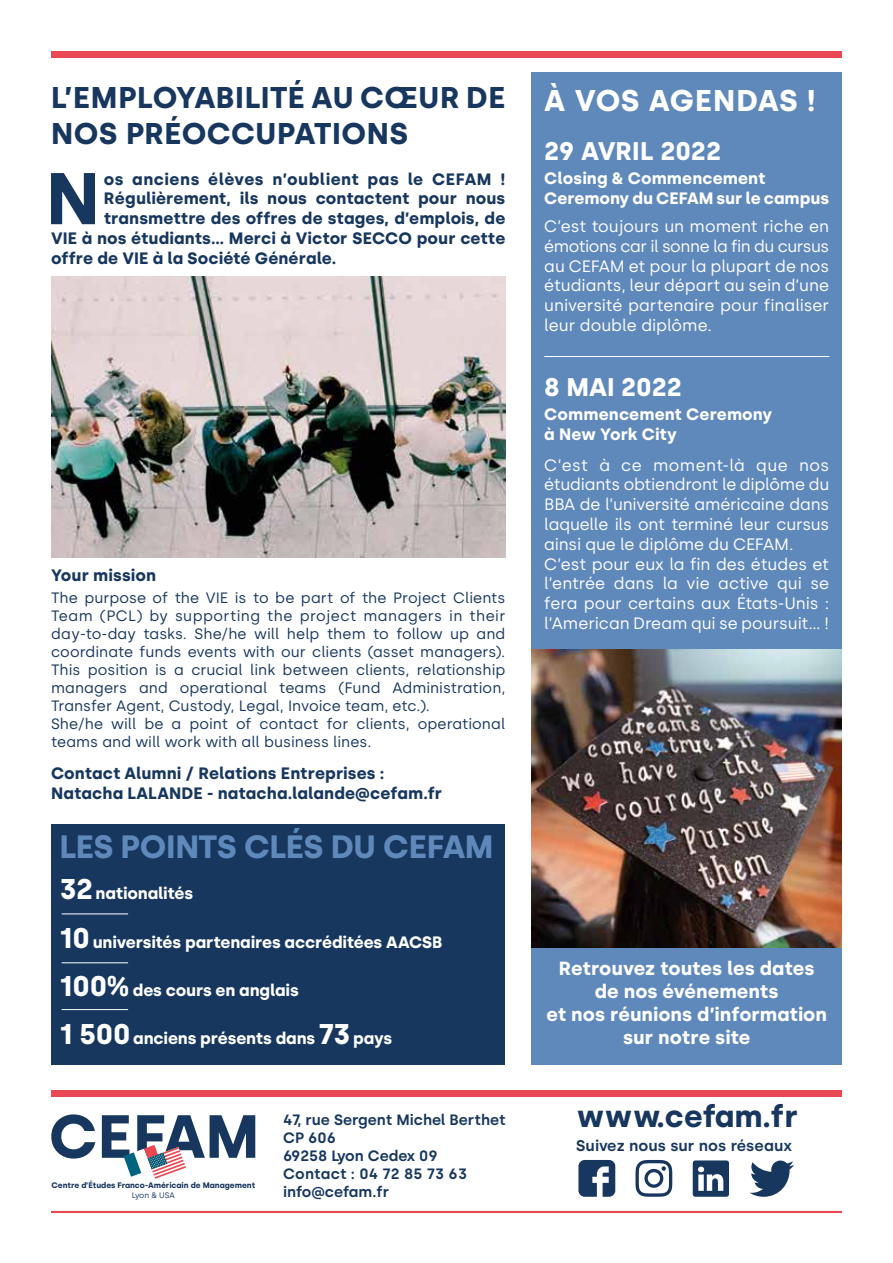
<style>
.page{position:relative;width:893px;height:1263px;background:#fff}
.page>*{position:absolute;margin:0;border:0;box-sizing:border-box;transform-origin:0 0}
.t1{font:700 73.05px "Silka";color:#17375f}
.t2{font:700 60.75px "Silka";letter-spacing:-.005em;color:#17375f}
.t3{font:700 32.25px "Silka";letter-spacing:-.015em;color:#6089bb}
.t4{font:700 30.75px "Silka";color:#17375f}
.t5{font:700 30px/36px "Silka";letter-spacing:.025em;color:#17375f}
.t6{font:700 30px "Silka";letter-spacing:.05em;color:#fff}
.t7{font:700 25.5px "Silka";color:#fff}
.t8{font:700 19.05px/22.8px "Silka";color:#fff;text-align:center}
.t9{font:16.5px/19.8px "Silka";letter-spacing:-.01em;color:#fff;text-align:justify}
.t10{font:700 16.5px/19.8px "Silka";letter-spacing:.005em;color:#17375f}
.t11{font:700 16.5px/19.8px "Silka";color:#fff}
.t12{font:700 16.5px "Silka";letter-spacing:.03em;color:#17375f}
.t13{font:600 15.45px "Silka";letter-spacing:.005em;color:#17375f}
.t14{font:15px/18px "Silka";letter-spacing:.005em;color:#17375f}
.t15{font:600 15px/18px "Silka";color:#17375f}
.t16{font:700 7.95px "Silka";color:#17375f}
.t17{font:7.95px "Silka";color:#17375f}
.s1{font-size:28.5px}
</style>
<div class="page">
<div style="left:51px;top:51px;width:791px;height:6px;background:#e94854"></div>
<div style="left:531px;top:72px;width:311px;height:992px;background:#6089bb"></div>
<div style="left:51px;top:1091px;width:791px;height:6px;background:#e94854"></div>
<hr style="left:51px;top:1211px;width:791px;height:2px;background:#e94854">
<img style="left:51px;top:276px;width:454px;height:281px">
<img style="left:531px;top:649px;width:311px;height:298px">
<hr style="left:544px;top:356px;width:285px;height:1px;background:#fff">
<div style="left:51px;top:824px;width:454px;height:240px;background:#17375f"></div>
<hr style="left:62px;top:913px;width:66px;height:1px;background:#fff">
<hr style="left:62px;top:962px;width:66px;height:1px;background:#fff">
<hr style="left:62px;top:1009px;width:66px;height:1px;background:#fff">
<svg style="left:578px;top:1160px;width:37px;height:37px"></svg>
<svg style="left:635px;top:1160px;width:37px;height:37px"></svg>
<svg style="left:749px;top:1160px;width:45px;height:37px"></svg>
<div style="left:693px;top:1160px;width:36px;height:37px;background:#17375f;border-radius:3px"></div>
<svg style="left:698px;top:1166px;width:25px;height:25px"></svg>
<svg style="left:124px;top:1145px;width:62px;height:34px"></svg>
<h3 class="t5" style="left:51px;top:79px;width:435px;text-indent:102px">oyabilité au cœur de nos préoccupations</h3>
<h3 class="t6" style="left:544px;top:83px;width:173px">À vos agenda</h3>
<h3 class="t6" style="left:779px;top:83px;width:38px">s !</h3>
<h3 class="t7" style="left:544px;top:136px;width:178px">29 avril 2022</h3>
<p class="t11" style="left:544px;top:168px;width:286px">Closing &amp; Commencement<br>Ceremony du CEFAM sur le campus</p>
<p class="t9" style="left:544px;top:216px;width:286px">C’est toujours un moment riche en émotions car il sonne la fin du cursus au CEFAM et pour la plupart de nos étudiants, leur départ au sein d’une université partenaire pour finaliser leur double diplôme.</p>
<h3 class="t5" style="left:51px;top:79px;width:43px">L’empl</h3>
<h1 class="t1" style="left:46px;top:155px;width:56px">N</h1>
<p class="t12" style="left:104px;top:169px;width:403px">os anciens élèves n’oublient pas le CEFAM !</p>
<p class="t10" style="left:104px;top:189px;width:403px">Régulièrement, ils nous contactent pour nous</p>
<p class="t10" style="left:104px;top:208px;width:403px">transmettre des offres de stages, d’emplois, de</p>
<p class="t10" style="left:51px;top:228px;width:456px">VIE à nos étudiants… Merci à Victor SECCO pour cette</p>
<p class="t10" style="left:51px;top:248px;width:287px">offre de VIE à la Société Générale.</p>
<p class="t10" style="left:51px;top:565px;width:107px">Your mission</p>
<p class="t14" style="left:51px;top:589px;width:456px">The purpose of the VIE is to be part of the Project Clients Team (PCL) by supporting the project managers in their day-to-day tasks. She/he will help them to follow up and coordinate funds events with our clients (asset managers).<br>This position is a crucial link between clients, relationship managers and operational teams (Fund Administration, Transfer Agent, Custody, Legal, Invoice team, etc.).<br>She/he will be a point of contact for clients, operational teams and will work with all business lines.</p>
<p class="t10" style="left:51px;top:764px;width:393px">Contact Alumni / Relations Entreprises :<br>Natacha LALANDE - natacha.lalande@cefam.fr</p>
<h3 class="t3" style="left:60px;top:827px;width:205px">Les points clé</h3>
<h3 class="t3" style="left:304px;top:827px;width:191px">s du CEFAM</h3>
<p class="t11" style="left:60px;top:884px;width:135px"><span class="s1">32</span> nationalités</p>
<p class="t11" style="left:60px;top:932px;width:374px"><span class="s1">10</span> universités partenaires accréditées AACSB</p>
<p class="t11" style="left:60px;top:980px;width:241px"><span class="s1">100%</span> des cours en anglais</p>
<p class="t11" style="left:60px;top:1028px;width:334px"><span class="s1">1 500</span> anciens présents dans <span class="s1">73</span> pays</p>
<h3 class="t7" style="left:544px;top:372px;width:139px">8 mai 2022</h3>
<p class="t11" style="left:544px;top:405px;width:230px">Commencement Ceremony à New York City</p>
<p class="t9" style="left:544px;top:455px;width:286px;text-align:left">C’est à ce moment-là que nos étudiants obtiendront le diplôme du BBA de l’université américaine dans laquelle ils ont terminé leur cursus ainsi que le diplôme du CEFAM.<br>C’est pour eux la fin des études et l’entrée dans la vie active qui se fera pour certains aux États-Unis : l’American Dream qui se poursuit… !</p>
<p class="t8" style="left:547px;top:957px;width:282px">Retrouvez toutes les dates de nos événements<br>et nos réunions d’information sur notre site</p>
<h2 class="t2" style="left:49px;top:1100px;width:212px">CEFAM</h2>
<p class="t16" style="left:52px;top:1180px;width:205px">Centre d’études Franco-Américain de Management</p>
<p class="t17" style="left:132px;top:1190px;width:45px">Lyon &amp; USA</p>
<p class="t15" style="left:283px;top:1111px;width:224px">47, rue Sergent Michel Berthet<br>CP 606<br>69258 Lyon Cedex 09<br>Contact : 04 72 85 73 63 info@cefam.fr</p>
<h3 class="t4" style="left:577px;top:1097px;width:222px">www.cefam.fr</h3>
<p class="t13" style="left:576px;top:1136px;width:217px">Suivez nous sur nos réseaux</p>
</div>
